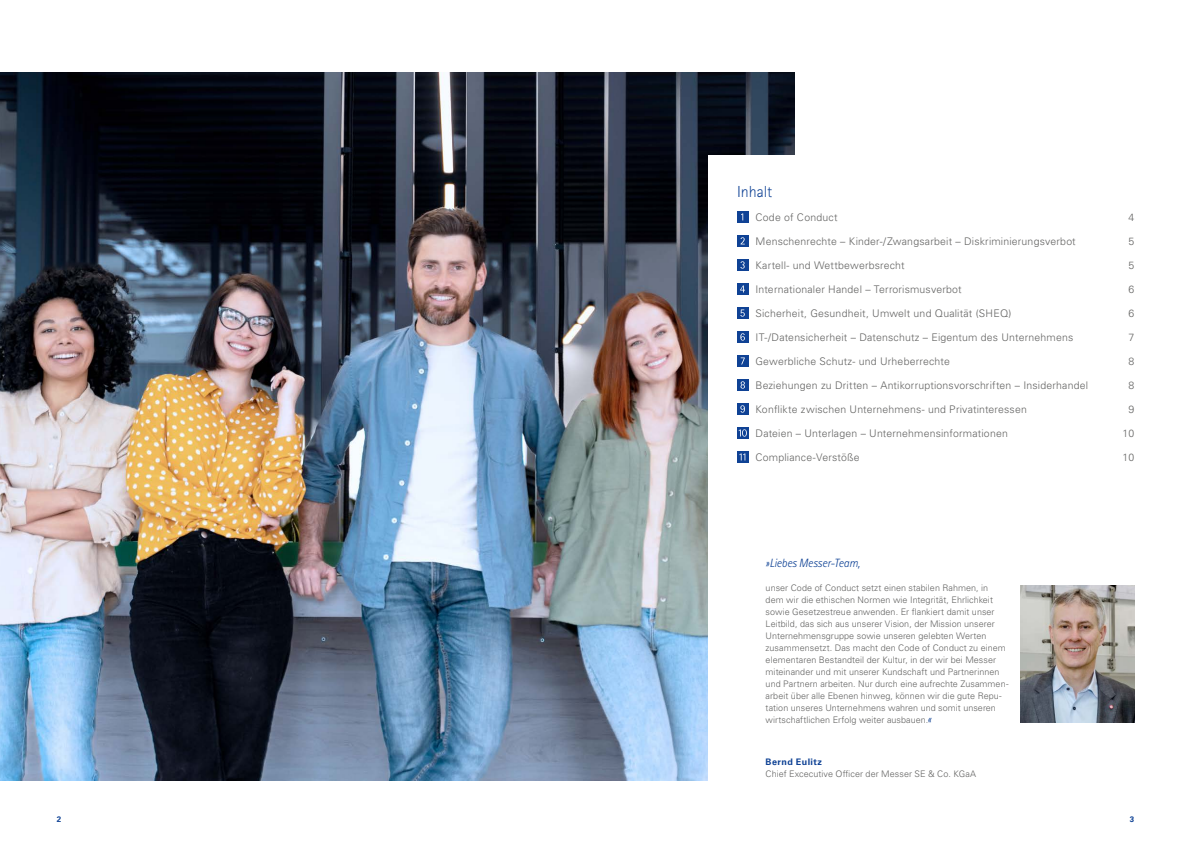
<style>
.page{position:relative;width:1191px;height:842px;background:#fff}
.page>*{position:absolute;margin:0;border:0;box-sizing:border-box;transform-origin:0 0}
.t1{font:300 16px "Rotis Sans Serif Pro";letter-spacing:-.005em;color:#0f4295}
.t2{font:italic 300 12px "Rotis Sans Serif Pro";color:#0f4295}
.t3{font:300 10.5px "Univers LT Pro 45";letter-spacing:.015em;color:#636362}
.t4{font:300 9px/12px "Univers LT Pro 45";letter-spacing:.005em;color:#636362}
.t5{font:700 9px "Univers LT Pro 65";letter-spacing:.045em;color:#0f4295}
.t6{font:700 8px "Univers LT Pro 65";color:#0f4295}
.s1{font-family:"Rotis Sans Serif Pro";font-style:italic;font-size:12px;color:#0f4295}
</style>
<div class="page">
<img style="left:0;top:72px;width:794px;height:708px">
<div style="left:709px;top:156px;width:482px;height:686px;background:#fff"></div>
<svg style="left:737px;top:211px;width:11px;height:12px"></svg>
<div style="left:737px;top:235px;width:11px;height:12px;background:#0f4295"></div>
<svg style="left:740px;top:237px;width:4px;height:7px"></svg>
<div style="left:737px;top:259px;width:11px;height:12px;background:#0f4295"></div>
<svg style="left:740px;top:261px;width:4px;height:8px"></svg>
<div style="left:737px;top:283px;width:11px;height:12px;background:#0f4295"></div>
<svg style="left:740px;top:285px;width:5px;height:7px"></svg>
<div style="left:737px;top:307px;width:11px;height:12px;background:#0f4295"></div>
<svg style="left:740px;top:309px;width:4px;height:8px"></svg>
<div style="left:737px;top:331px;width:11px;height:12px;background:#0f4295"></div>
<svg style="left:740px;top:333px;width:5px;height:8px"></svg>
<div style="left:737px;top:355px;width:11px;height:12px;background:#0f4295"></div>
<svg style="left:740px;top:357px;width:5px;height:7px"></svg>
<div style="left:737px;top:379px;width:11px;height:12px;background:#0f4295"></div>
<svg style="left:740px;top:381px;width:5px;height:8px"></svg>
<div style="left:737px;top:403px;width:11px;height:12px;background:#0f4295"></div>
<svg style="left:740px;top:405px;width:5px;height:8px"></svg>
<div style="left:737px;top:427px;width:11px;height:12px;background:#0f4295"></div>
<svg style="left:738px;top:429px;width:9px;height:8px"></svg>
<svg style="left:737px;top:451px;width:11px;height:12px"></svg>
<svg style="left:739px;top:453px;width:6px;height:7px"></svg>
<img style="left:1020px;top:585px;width:114px;height:138px">
<p class="t6" style="left:57px;top:814px;width:6px">2</p>
<h1 class="t1" style="left:737px;top:182px;width:37px">Inhalt</h1>
<p class="t3" style="left:755px;top:210px;width:84px">Code of Conduct</p>
<p class="t3" style="left:755px;top:234px;width:322px">Menschenrechte – Kinder-/Zwangsarbeit – Diskriminierungsverbot</p>
<p class="t3" style="left:755px;top:258px;width:151px">Kartell- und Wettbewerbsrecht</p>
<p class="t3" style="left:755px;top:282px;width:208px">Internationaler Handel – Terrorismusverbot</p>
<p class="t3" style="left:755px;top:306px;width:257px">Sicherheit, Gesundheit, Umwelt und Qualität (SHEQ)</p>
<p class="t3" style="left:755px;top:330px;width:319px">IT-/Datensicherheit – Datenschutz – Eigentum des Unternehmens</p>
<p class="t3" style="left:755px;top:354px;width:196px">Gewerbliche Schutz- und Urheberrechte</p>
<p class="t3" style="left:755px;top:378px;width:334px">Beziehungen zu Dritten – Antikorruptionsvorschriften – Insiderhandel</p>
<p class="t3" style="left:755px;top:402px;width:273px">Konflikte zwischen Unternehmens- und Privatinteressen</p>
<p class="t3" style="left:755px;top:426px;width:254px">Dateien – Unterlagen – Unternehmensinformationen</p>
<p class="t3" style="left:755px;top:450px;width:106px">Compliance-Verstöße</p>
<p class="t3" style="left:1128px;top:210px;width:7px">4</p>
<p class="t3" style="left:1128px;top:234px;width:7px">5</p>
<p class="t3" style="left:1128px;top:258px;width:7px">5</p>
<p class="t3" style="left:1128px;top:282px;width:7px">6</p>
<p class="t3" style="left:1128px;top:306px;width:7px">6</p>
<p class="t3" style="left:1128px;top:330px;width:7px">7</p>
<p class="t3" style="left:1128px;top:354px;width:7px">8</p>
<p class="t3" style="left:1128px;top:378px;width:7px">8</p>
<p class="t3" style="left:1128px;top:402px;width:7px">9</p>
<p class="t3" style="left:1122px;top:426px;width:13px">10</p>
<p class="t3" style="left:1122px;top:450px;width:13px">10</p>
<h2 class="t2" style="left:765px;top:556px;width:96px">»Liebes Messer-Team,</h2>
<p class="t4" style="left:765px;top:581px;width:244px">unser Code of Conduct setzt einen stabilen Rahmen, in dem wir die ethischen Normen wie Integrität, Ehrlichkeit sowie Gesetzestreue anwenden. Er flankiert damit unser Leitbild, das sich aus unserer Vision, der Mission unserer Unternehmensgruppe sowie unseren gelebten Werten zusammensetzt. Das macht den Code of Conduct zu einem elementaren Bestandteil der Kultur, in der wir bei Messer miteinander und mit unserer Kundschaft und Partnerinnen und Partnern arbeiten. Nur durch eine aufrechte Zusammen&shy;arbeit über alle Ebenen hinweg, können wir die gute Repu&shy;tation unseres Unternehmens wahren und somit unseren wirtschaftlichen Erfolg weiter ausbauen.<span class="s1">«</span></p>
<p class="t5" style="left:765px;top:756px;width:58px">Bernd Eulitz</p>
<p class="t4" style="left:765px;top:768px;width:212px">Chief Excecutive Officer der Messer SE &amp; Co. KGaA</p>
<p class="t6" style="left:1129px;top:814px;width:6px">3</p>
</div>
